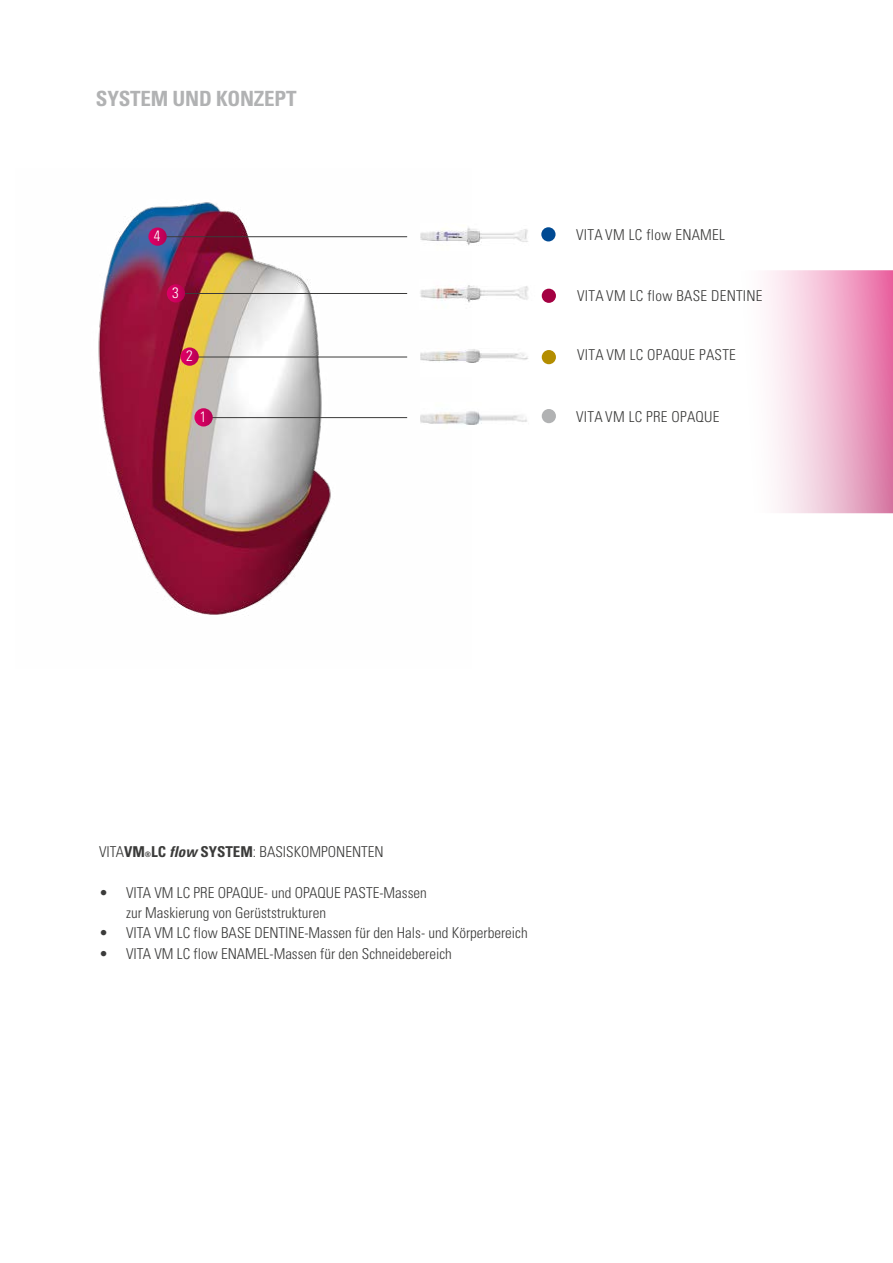
<style>
.page{position:relative;width:893px;height:1263px;background:#fff}
.page>*{position:absolute;margin:0;border:0;box-sizing:border-box;transform-origin:0 0}
.t1{font:700 condensed 21px "Univers LT Std";letter-spacing:-.01em;color:#b1b2b3}
.t2{font:300 condensed 15px/20.2px "Univers LT Std";color:#3b3b3a}
.t3{font:300 condensed 15px "Univers";letter-spacing:.015em;color:#3b3b3a}
.t4{font:300 condensed 15px "Univers LT Std";color:#fff}
.s1{font-weight:700}
.s2{font-weight:700;font-size:7.5px}
.s3{font-family:"Univers";font-weight:700;font-style:italic}
</style>
<div class="page">
<img style="left:98px;top:202px;width:323px;height:413px">
<svg style="left:162px;top:270px;width:731px;height:243px"></svg>
<img style="left:421px;top:349px;width:113px;height:27px">
<div style="left:542px;top:350px;width:14px;height:14px;background:#b38d00;border-radius:50%"></div>
<img style="left:419px;top:279px;width:130px;height:31px">
<div style="left:542px;top:289px;width:14px;height:14px;background:#a40042;border-radius:50%"></div>
<img style="left:421px;top:227px;width:107px;height:19px">
<div style="left:541px;top:227px;width:14px;height:14px;background:#004a93;border-radius:50%"></div>
<div style="left:542px;top:409px;width:14px;height:14px;background:#b1b2b3;border-radius:50%"></div>
<img style="left:421px;top:402px;width:113px;height:28px">
<hr style="left:162px;top:236px;width:245px;height:1px;background:#3b3b3a">
<hr style="left:183px;top:293px;width:224px;height:1px;background:#3b3b3a">
<hr style="left:197px;top:357px;width:210px;height:1px;background:#3b3b3a">
<hr style="left:211px;top:417px;width:196px;height:1px;background:#3b3b3a">
<svg style="left:148px;top:227px;width:19px;height:19px"></svg>
<svg style="left:167px;top:284px;width:18px;height:18px"></svg>
<svg style="left:180px;top:347px;width:19px;height:19px"></svg>
<svg style="left:194px;top:408px;width:19px;height:18px"></svg>
<h1 class="t1" style="left:96px;top:86px;width:202px">SYSTEM UND KONZEPT</h1>
<p class="t4" style="left:154px;top:227px;width:8px">4</p>
<p class="t3" style="left:576px;top:225px;width:150px">VITA VM LC flow ENAMEL</p>
<p class="t4" style="left:172px;top:284px;width:8px">3</p>
<p class="t3" style="left:577px;top:287px;width:187px">VITA VM LC flow BASE DENTINE</p>
<p class="t4" style="left:186px;top:347px;width:8px">2</p>
<p class="t3" style="left:577px;top:346px;width:160px">VITA VM LC OPAQUE PASTE</p>
<p class="t4" style="left:200px;top:408px;width:8px">1</p>
<p class="t3" style="left:576px;top:408px;width:145px">VITA VM LC PRE OPAQUE</p>
<p class="t2" style="left:99px;top:842px;width:286px">VITA<span class="s1">VM</span><span class="s2">®</span><span class="s1">LC</span> <span class="s3">flow</span> <span class="s1">SYSTEM</span>: BASISKOMPONENTEN</p>
<p class="t2" style="left:126px;top:882px;width:302px;text-indent:-27px">• VITA VM LC PRE OPAQUE- und OPAQUE PASTE-Massen zur Maskierung von Gerüststrukturen</p>
<p class="t2" style="left:99px;top:923px;width:430px">• VITA VM LC flow BASE DENTINE-Massen für den Hals- und Körperbereich</p>
<p class="t2" style="left:99px;top:943px;width:354px">• VITA VM LC flow ENAMEL-Massen für den Schneidebereich</p>
</div>
